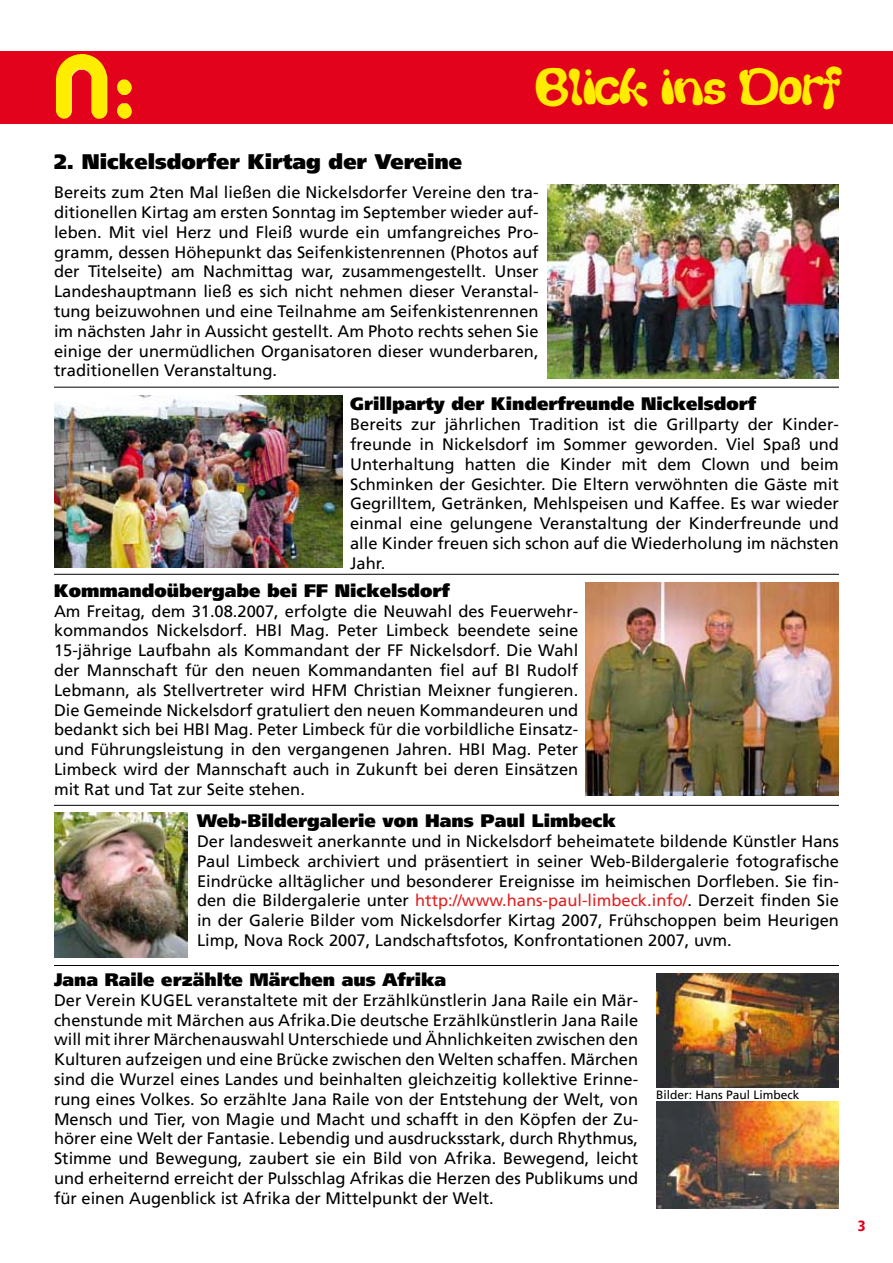
<style>
.page{position:relative;width:893px;height:1263px;background:#fff}
.page>*{position:absolute;margin:0;border:0;box-sizing:border-box;transform-origin:0 0}
.t1{font:45px "Thickhead";color:#ffec00}
.t2{font:900 21px "Frutiger";color:#000}
.t3{font:900 18px "Frutiger";color:#000}
.t4{font:16.5px/19.8px "Frutiger";color:#000;text-align:justify}
.t5{font:900 condensed 15px "Frutiger";color:#e2021c}
.t6{font:12px "Frutiger";color:#000}
.s1{color:#e32121}
</style>
<div class="page">
<div style="left:0;top:51px;width:893px;height:73px;background:#e2021c"></div>
<img style="left:56px;top:54px;width:76px;height:65px">
<hr style="left:54px;top:574px;width:785px;height:1px;background:#000">
<img style="left:547px;top:184px;width:292px;height:194px">
<img style="left:585px;top:583px;width:254px;height:213px">
<hr style="left:54px;top:805px;width:785px;height:1px;background:#000">
<img style="left:54px;top:812px;width:133px;height:145px">
<hr style="left:54px;top:965px;width:785px;height:1px;background:#000">
<img style="left:656px;top:974px;width:183px;height:114px">
<img style="left:656px;top:1101px;width:183px;height:108px">
<hr style="left:54px;top:387px;width:785px;height:1px;background:#000">
<img style="left:54px;top:396px;width:288px;height:171px">
<h1 class="t1" style="left:534px;top:61px;width:307px">Blick ins Dorf</h1>
<p class="t2" style="left:54px;top:149px;width:410px">2. Nickelsdorfer Kirtag der Vereine</p>
<p class="t4" style="left:54px;top:183px;width:486px">Bereits zum 2ten Mal ließen die Nickelsdorfer Vereine den tra&shy;ditionellen Kirtag am ersten Sonntag im September wieder auf&shy;leben. Mit viel Herz und Fleiß wurde ein umfangreiches Pro&shy;gramm, dessen Höhepunkt das Seifenkistenrennen (Photos auf der Titelseite) am Nachmittag war, zusammengestellt. Unser Landeshauptmann ließ es sich nicht nehmen dieser Veranstal&shy;tung beizuwohnen und eine Teilnahme am Seifenkistenrennen im nächsten Jahr in Aussicht gestellt. Am Photo rechts sehen Sie einige der unermüdlichen Organisatoren dieser wunderbaren, traditionellen Veranstaltung.</p>
<p class="t3" style="left:350px;top:393px;width:408px">Grillparty der Kinderfreunde Nickelsdorf</p>
<p class="t4" style="left:350px;top:415px;width:490px">Bereits zur jährlichen Tradition ist die Grillparty der Kinder&shy;freunde in Nickelsdorf im Sommer geworden. Viel Spaß und Unterhaltung hatten die Kinder mit dem Clown und beim Schminken der Gesichter. Die Eltern verwöhnten die Gäste mit Gegrilltem, Getränken, Mehlspeisen und Kaffee. Es war wieder einmal eine gelungene Veranstaltung der Kinderfreunde und alle Kinder freuen sich schon auf die Wiederholung im nächsten Jahr.</p>
<p class="t3" style="left:54px;top:579px;width:397px">Kommandoübergabe bei FF Nickelsdorf</p>
<p class="t4" style="left:54px;top:601px;width:526px">Am Freitag, dem 31.08.2007, erfolgte die Neuwahl des Feuerwehr&shy;kommandos Nickelsdorf. HBI Mag. Peter Limbeck beendete seine 15-jährige Laufbahn als Kommandant der FF Nickelsdorf. Die Wahl der Mannschaft für den neuen Kommandanten fiel auf BI Rudolf Lebmann, als Stellvertreter wird HFM Christian Meixner fungieren.<br>Die Gemeinde Nickelsdorf gratuliert den neuen Kommandeuren und bedankt sich bei HBI Mag. Peter Limbeck für die vorbildliche Einsatz&shy;und Führungsleistung in den vergangenen Jahren. HBI Mag. Peter Limbeck wird der Mannschaft auch in Zukunft bei deren Einsätzen mit Rat und Tat zur Seite stehen.</p>
<p class="t3" style="left:197px;top:810px;width:420px">Web-Bildergalerie von Hans Paul Limbeck</p>
<p class="t4" style="left:197px;top:831px;width:643px">Der landesweit anerkannte und in Nickelsdorf beheimatete bildende Künstler Hans Paul Limbeck archiviert und präsentiert in seiner Web-Bildergalerie fotografische Eindrücke alltäglicher und besonderer Ereignisse im heimischen Dorfleben. Sie fin&shy;den die Bildergalerie unter <span class="s1">http://www.hans-paul-limbeck.info/</span>. Derzeit finden Sie in der Galerie Bilder vom Nickelsdorfer Kirtag 2007, Frühschoppen beim Heurigen Limp, Nova Rock 2007, Landschaftsfotos, Konfrontationen 2007, uvm.</p>
<p class="t3" style="left:54px;top:968px;width:393px">Jana Raile erzählte Märchen aus Afrika</p>
<p class="t4" style="left:54px;top:990px;width:586px">Der Verein KUGEL veranstaltete mit der Erzählkünstlerin Jana Raile ein Mär&shy;chenstunde mit Märchen aus Afrika.Die deutsche Erzählkünstlerin Jana Raile will mit ihrer Märchenauswahl Unterschiede und Ähnlichkeiten zwischen den Kulturen aufzeigen und eine Brücke zwischen den Welten schaffen. Märchen sind die Wurzel eines Landes und beinhalten gleichzeitig kollektive Erinne&shy;rung eines Volkes. So erzählte Jana Raile von der Entstehung der Welt, von Mensch und Tier, von Magie und Macht und schafft in den Köpfen der Zu&shy;hörer eine Welt der Fantasie. Lebendig und ausdrucksstark, durch Rhythmus, Stimme und Bewegung, zaubert sie ein Bild von Afrika. Bewegend, leicht und erheiternd erreicht der Pulsschlag Afrikas die Herzen des Publikums und für einen Augenblick ist Afrika der Mittelpunkt der Welt.</p>
<p class="t6" style="left:656px;top:1088px;width:145px">Bilder: Hans Paul Limbeck</p>
<p class="t5" style="left:858px;top:1216px;width:9px">3</p>
</div>
